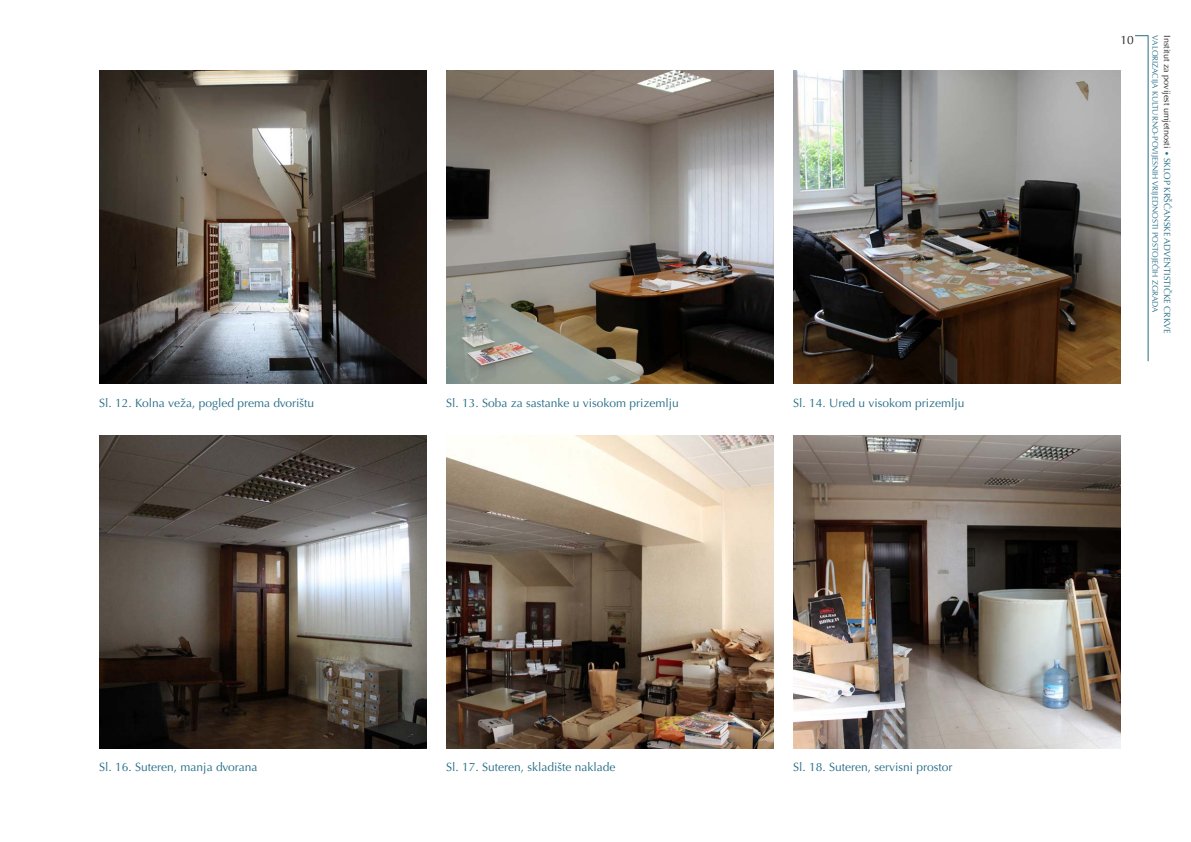
<style>
.page{position:relative;width:1191px;height:842px;background:#fff}
.page>*{position:absolute;margin:0;border:0;box-sizing:border-box;transform-origin:0 0}
.Opis_slika{font:12px "Optima LT Pro";color:#256d85}
.t1{font:12px "Optima LT Pro";color:#231f20}
.t2{font:9px "Optima LT Pro";color:#256d85}
.t3{font:8px "Optima LT Pro";color:#256d85}
.s1{color:#231f20}
.s2{font-size:8px}
</style>
<div class="page">
<hr style="left:1147px;top:35px;width:1px;height:326px;background:#256d85">
<svg style="left:1135px;top:35px;width:13px;height:1px"></svg>
<img style="left:446px;top:71px;width:327px;height:313px">
<img style="left:793px;top:71px;width:327px;height:313px">
<img style="left:99px;top:71px;width:327px;height:313px">
<img style="left:793px;top:435px;width:327px;height:313px">
<img style="left:446px;top:435px;width:327px;height:313px">
<img style="left:99px;top:435px;width:327px;height:313px">
<p class="Opis_slika" style="left:99px;top:395px;width:216px">Sl. 12. Kolna veža, pogled prema dvorištu</p>
<p class="Opis_slika" style="left:446px;top:395px;width:234px">Sl. 13. Soba za sastanke u visokom prizemlju</p>
<p class="Opis_slika" style="left:793px;top:395px;width:173px">Sl. 14. Ured u visokom prizemlju</p>
<p class="Opis_slika" style="left:99px;top:759px;width:160px">Sl. 16. Suteren, manja dvorana</p>
<p class="Opis_slika" style="left:446px;top:759px;width:171px">Sl. 17. Suteren, skladište naklade</p>
<p class="Opis_slika" style="left:793px;top:759px;width:161px">Sl. 18. Suteren, servisni prostor</p>
<p class="t3" style="left:1160px;top:35px;width:278px;rotate:90deg">VALORIZACIJA KULTURNO-POVIJESNIH VRIJEDNOSTI POSTOJEĆIH ZGRADA</p>
<p class="t1" style="left:1120px;top:33px;width:15px">10</p>
<p class="t2" style="left:1172px;top:35px;width:300px;rotate:90deg"><span class="s1">Institut za povijest umjetnosti</span> <span class="s2">•</span> SKLOP KRŠĆANSKE ADVENTISTIČKE CRKVE</p>
</div>
